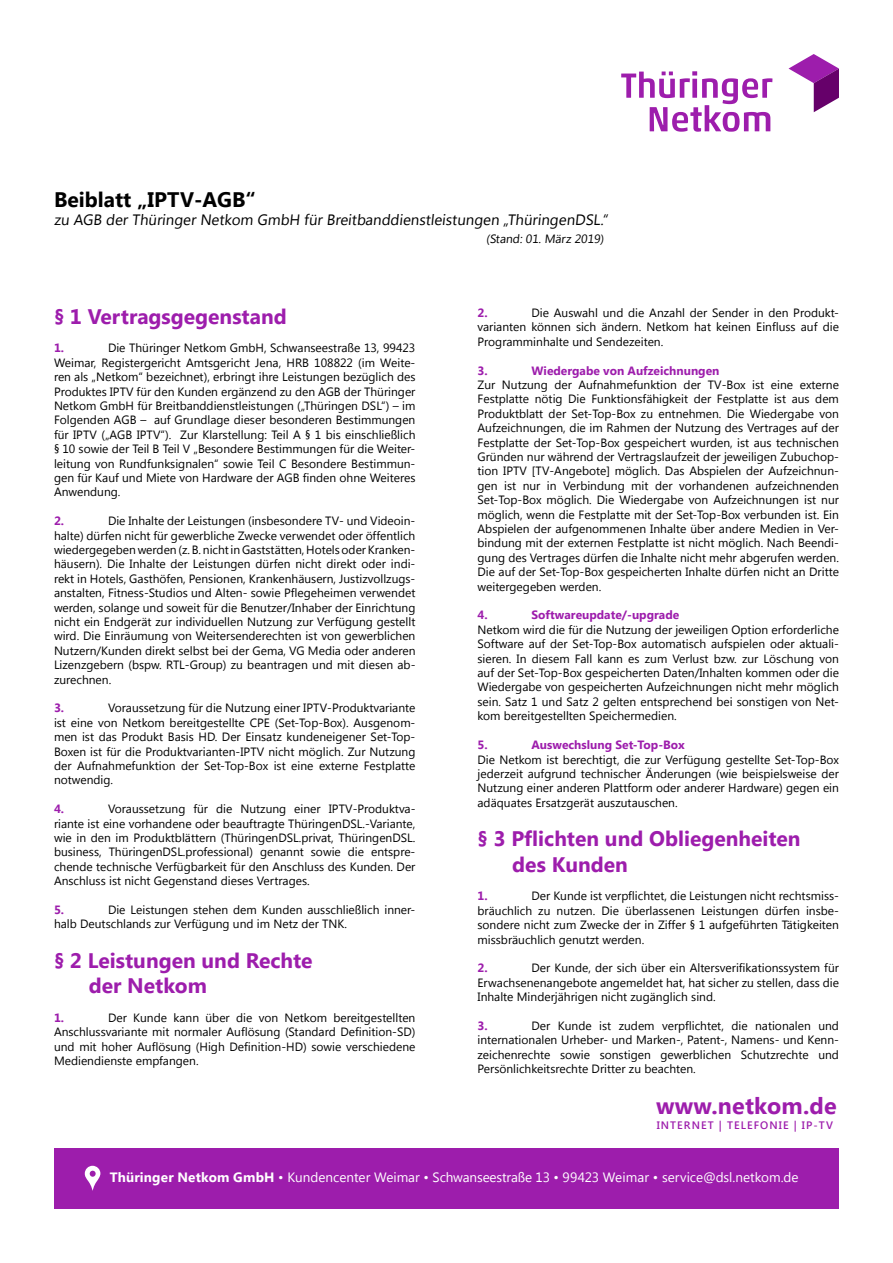
<style>
.page{position:relative;width:893px;height:1263px;background:#fff}
.page>*{position:absolute;margin:0;border:0;box-sizing:border-box;transform-origin:0 0}
.t1{font:700 23.25px "Segoe UI";letter-spacing:.01em;color:#9d1dac}
.t2{font:700 21px/25.2px "Segoe UI";color:#9d1dac}
.t3{font:700 21px "Segoe UI";color:#000}
.t4{font:15px "Segoe UI";color:#000}
.t5{font:13.5px "Segoe UI";color:#fff}
.t6{font:12px/14.4px "Segoe UI";color:#000;text-align:justify}
.t7{font:700 12px "Segoe UI";color:#9d1dac}
.t8{font:600 10.8px "Segoe UI";letter-spacing:.1em;color:#9d1dac}
.s1{font-weight:700}
</style>
<div class="page">
<div style="left:54px;top:1148px;width:785px;height:61px;background:#9d1dac"></div>
<svg style="left:85px;top:1166px;width:15px;height:24px"></svg>
<svg style="left:788px;top:54px;width:51px;height:58px"></svg>
<svg style="left:621px;top:71px;width:151px;height:61px"></svg>
<h2 class="t3" style="left:54px;top:184px;width:203px">Beiblatt „IPTV-AGB“</h2>
<p class="t4" style="left:54px;top:209px;width:557px">zu AGB der Thüringer Netkom GmbH für Breitbanddienstleistungen „ThüringenDSL.“</p>
<p class="t6" style="left:486px;top:231px;width:121px">(Stand: 01. März 2019)</p>
<h2 class="t2" style="left:54px;top:302px;width:234px">§ 1 Vertragsgegenstand</h2>
<p class="t7" style="left:54px;top:340px;width:12px">1.</p>
<p class="t6" style="left:54px;top:340px;width:363px;text-indent:54px">Die Thüringer Netkom GmbH, Schwanseestraße 13, 99423<br>Weimar, Registergericht Amtsgericht Jena, HRB 108822 (im Weite&shy;ren als „Netkom“ bezeichnet), erbringt ihre Leistungen bezüglich des Produktes IPTV für den Kunden ergänzend zu den AGB der Thüringer Netkom GmbH für Breitbanddienstleistungen („Thüringen DSL“) – im Folgenden AGB – auf Grundlage dieser besonderen Bestimmungen für IPTV („AGB IPTV“). Zur Klarstellung: Teil A § 1 bis einschließlich § 10 sowie der Teil B Teil V „Besondere Bestimmungen für die Weiter&shy;leitung von Rundfunksignalen“ sowie Teil C Besondere Bestimmun&shy;gen für Kauf und Miete von Hardware der AGB finden ohne Weiteres Anwendung.</p>
<p class="t7" style="left:54px;top:512px;width:12px">2.</p>
<p class="t6" style="left:54px;top:513px;width:363px;text-indent:54px">Die Inhalte der Leistungen (insbesondere TV- und Videoin&shy;halte) dürfen nicht für gewerbliche Zwecke verwendet oder öffentlich wiedergegeben werden (z. B. nicht in Gaststätten, Hotels oder Kranken&shy;häusern). Die Inhalte der Leistungen dürfen nicht direkt oder indi&shy;rekt in Hotels, Gasthöfen, Pensionen, Krankenhäusern, Justizvollzugs&shy;anstalten, Fitness-Studios und Alten- sowie Pflegeheimen verwendet werden, solange und soweit für die Benutzer/Inhaber der Einrichtung nicht ein Endgerät zur individuellen Nutzung zur Verfügung gestellt wird. Die Einräumung von Weitersenderechten ist von gewerblichen Nutzern/Kunden direkt selbst bei der Gema, VG Media oder anderen Lizenzgebern (bspw. RTL-Group) zu beantragen und mit diesen ab&shy;zurechnen.</p>
<p class="t7" style="left:54px;top:700px;width:12px">3.</p>
<p class="t6" style="left:54px;top:700px;width:363px;text-indent:54px">Voraussetzung für die Nutzung einer IPTV-Produktvariante ist eine von Netkom bereitgestellte CPE (Set-Top-Box). Ausgenom&shy;men ist das Produkt Basis HD. Der Einsatz kundeneigener Set-Top-Boxen ist für die Produktvarianten-IPTV nicht möglich. Zur Nutzung der Aufnahmefunktion der Set-Top-Box ist eine externe Festplatte notwendig.</p>
<p class="t7" style="left:54px;top:800px;width:12px">4.</p>
<p class="t6" style="left:54px;top:801px;width:363px;text-indent:54px">Voraussetzung für die Nutzung einer IPTV-Produktva&shy;riante ist eine vorhandene oder beauftragte ThüringenDSL.-Variante, wie in den im Produktblättern (ThüringenDSL.privat, ThüringenDSL. business, ThüringenDSL.professional) genannt sowie die entspre&shy;chende technische Verfügbarkeit für den Anschluss des Kunden. Der Anschluss ist nicht Gegenstand dieses Vertrages.</p>
<p class="t7" style="left:54px;top:901px;width:12px">5.</p>
<p class="t6" style="left:54px;top:902px;width:363px;text-indent:54px">Die Leistungen stehen dem Kunden ausschließlich inner&shy;halb Deutschlands zur Verfügung und im Netz der TNK.</p>
<h2 class="t2" style="left:89px;top:947px;width:225px;text-indent:-35px">§ 2 Leistungen und Rechte der Netkom</h2>
<p class="t7" style="left:54px;top:1009px;width:12px">1.</p>
<p class="t6" style="left:54px;top:1010px;width:363px;text-indent:54px">Der Kunde kann über die von Netkom bereitgestellten Anschlussvariante mit normaler Auflösung (Standard Definition-SD) und mit hoher Auflösung (High Definition-HD) sowie verschiedene Mediendienste empfangen.</p>
<p class="t6" style="left:477px;top:305px;width:363px;text-indent:54px">Die Auswahl und die Anzahl der Sender in den Produkt&shy;varianten können sich ändern. Netkom hat keinen Einfluss auf die Programminhalte und Sendezeiten.</p>
<p class="t7" style="left:477px;top:362px;width:12px">3.</p>
<p class="t7" style="left:531px;top:362px;width:189px">Wiedergabe von Aufzeichnungen</p>
<p class="t6" style="left:477px;top:377px;width:363px">Zur Nutzung der Aufnahmefunktion der TV-Box ist eine externe Festplatte nötig Die Funktionsfähigkeit der Festplatte ist aus dem Produktblatt der Set-Top-Box zu entnehmen. Die Wiedergabe von Aufzeichnungen, die im Rahmen der Nutzung des Vertrages auf der Festplatte der Set-Top-Box gespeichert wurden, ist aus technischen Gründen nur während der Vertragslaufzeit der jeweiligen Zubuchop&shy;tion IPTV [TV-Angebote] möglich. Das Abspielen der Aufzeichnun&shy;gen ist nur in Verbindung mit der vorhandenen aufzeichnenden Set-Top-Box möglich. Die Wiedergabe von Aufzeichnungen ist nur möglich, wenn die Festplatte mit der Set-Top-Box verbunden ist. Ein Abspielen der aufgenommenen Inhalte über andere Medien in Ver&shy;bindung mit der externen Festplatte ist nicht möglich. Nach Beendi&shy;gung des Vertrages dürfen die Inhalte nicht mehr abgerufen werden.<br>Die auf der Set-Top-Box gespeicherten Inhalte dürfen nicht an Dritte weitergegeben werden.</p>
<p class="t7" style="left:477px;top:607px;width:12px">4.</p>
<p class="t7" style="left:531px;top:607px;width:149px">Softwareupdate/-upgrade</p>
<p class="t6" style="left:477px;top:622px;width:363px">Netkom wird die für die Nutzung der jeweiligen Option erforderliche Software auf der Set-Top-Box automatisch aufspielen oder aktuali&shy;sieren. In diesem Fall kann es zum Verlust bzw. zur Löschung von auf der Set-Top-Box gespeicherten Daten/Inhalten kommen oder die Wiedergabe von gespeicherten Aufzeichnungen nicht mehr möglich sein. Satz 1 und Satz 2 gelten entsprechend bei sonstigen von Net&shy;kom bereitgestellten Speichermedien.</p>
<p class="t7" style="left:477px;top:736px;width:12px">5.</p>
<p class="t7" style="left:531px;top:736px;width:155px">Auswechslung Set-Top-Box</p>
<p class="t6" style="left:477px;top:751px;width:363px">Die Netkom ist berechtigt, die zur Verfügung gestellte Set-Top-Box jederzeit aufgrund technischer Änderungen (wie beispielsweise der Nutzung einer anderen Plattform oder anderer Hardware) gegen ein adäquates Ersatzgerät auszutauschen.</p>
<h2 class="t2" style="left:512px;top:825px;width:290px;text-indent:-35px">§ 3 Pflichten und Obliegenheiten des Kunden</h2>
<p class="t7" style="left:477px;top:887px;width:12px">1.</p>
<p class="t7" style="left:477px;top:304px;width:12px">2.</p>
<p class="t6" style="left:477px;top:888px;width:363px;text-indent:54px">Der Kunde ist verpflichtet, die Leistungen nicht rechtsmiss&shy;bräuchlich zu nutzen. Die überlassenen Leistungen dürfen insbe&shy;sondere nicht zum Zwecke der in Ziffer § 1 aufgeführten Tätigkeiten missbräuchlich genutzt werden.</p>
<p class="t7" style="left:477px;top:959px;width:12px">2.</p>
<p class="t6" style="left:477px;top:960px;width:363px;text-indent:54px">Der Kunde, der sich über ein Altersverifikationssystem für Erwachsenenangebote angemeldet hat, hat sicher zu stellen, dass die Inhalte Minderjährigen nicht zugänglich sind.</p>
<p class="t7" style="left:477px;top:1017px;width:12px">3.</p>
<p class="t6" style="left:477px;top:1018px;width:363px;text-indent:54px">Der Kunde ist zudem verpflichtet, die nationalen und internationalen Urheber- und Marken-, Patent-, Namens- und Kenn&shy;zeichenrechte sowie sonstigen gewerblichen Schutzrechte und Persönlichkeitsrechte Dritter zu beachten.</p>
<h1 class="t1" style="left:656px;top:1089px;width:182px">www.netkom.de</h1>
<p class="t8" style="left:657px;top:1117px;width:178px">INTERNET | TELEFONIE | IP-TV</p>
<p class="t5" style="left:110px;top:1168px;width:690px"><span class="s1">Thüringer Netkom GmbH</span> • Kundencenter Weimar • Schwanseestraße 13 • 99423 Weimar • service@dsl.netkom.de</p>
</div>
